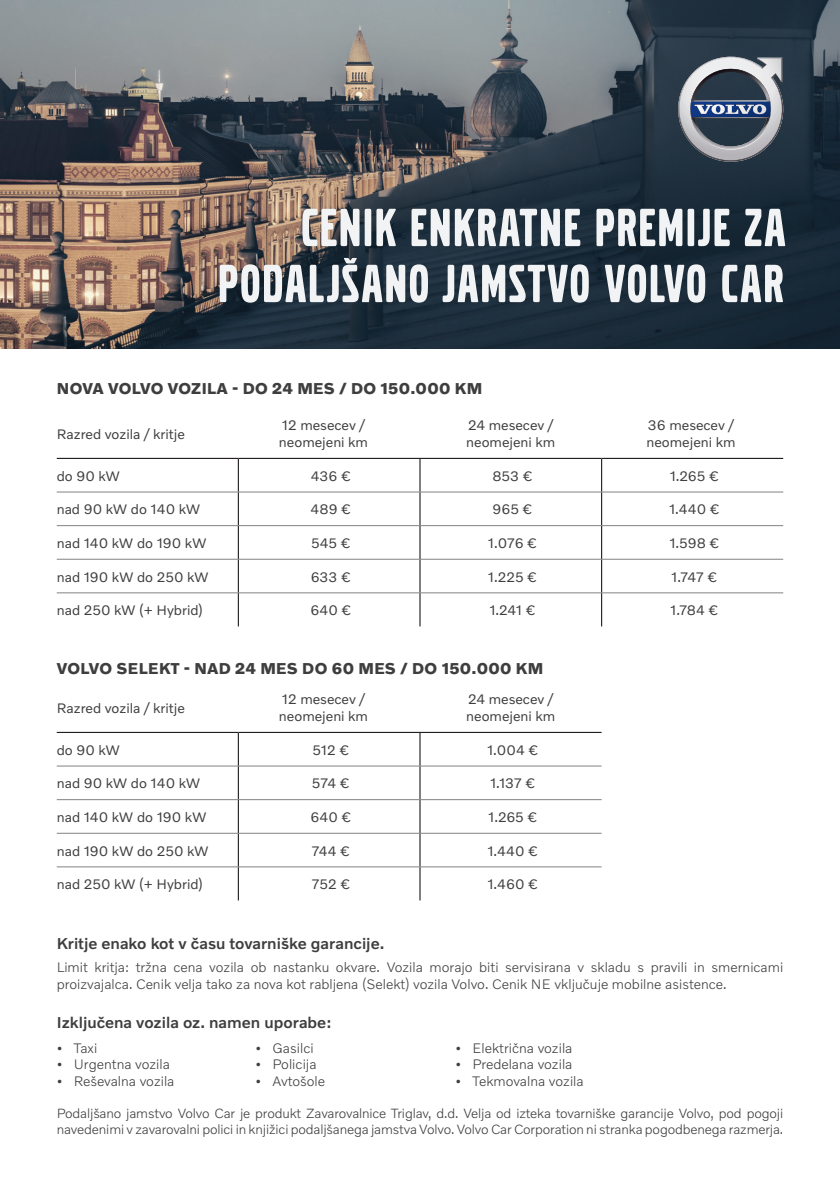
<style>
.page{position:relative;width:840px;height:1191px;background:#fff}
.page>*{position:absolute;margin:0;border:0;box-sizing:border-box;transform-origin:0 0}
.t1{font:56px/56px "Volvo Broad Pro";letter-spacing:.04em;color:#f2f3f4;text-align:right}
.t2{font:700 16px "Volvo Novum";letter-spacing:.02em;color:#3e3e3f}
.t3{font:500 16px "Volvo Novum";color:#3e3e3f}
.t4{font:14px/16.8px "Volvo Novum";color:#3e3e3f}
.t5{font:300 14px/16.8px "Volvo Novum";color:#3e3e3f}
.t6{font:300 13.6px/16.4px "Volvo Novum";letter-spacing:-.01em;color:#3e3e3f}
</style>
<div class="page">
<img style="left:0;top:0;width:839px;height:349px">
<svg style="left:677px;top:57px;width:105px;height:105px;background:#6b7582"></svg>
<svg style="left:420px;top:457px;width:181px;height:169px"></svg>
<hr style="left:238px;top:459px;width:1px;height:33px;background:#231f20">
<hr style="left:238px;top:492px;width:1px;height:33px;background:#231f20">
<hr style="left:238px;top:526px;width:1px;height:33px;background:#231f20">
<hr style="left:238px;top:559px;width:1px;height:33px;background:#231f20">
<hr style="left:238px;top:593px;width:1px;height:33px;background:#231f20">
<hr style="left:419px;top:459px;width:1px;height:33px;background:#231f20">
<hr style="left:419px;top:492px;width:1px;height:33px;background:#231f20">
<hr style="left:419px;top:526px;width:1px;height:33px;background:#231f20">
<hr style="left:419px;top:559px;width:1px;height:33px;background:#231f20">
<hr style="left:419px;top:593px;width:1px;height:33px;background:#231f20">
<hr style="left:600px;top:459px;width:2px;height:33px;background:#231f20">
<hr style="left:600px;top:492px;width:2px;height:33px;background:#231f20">
<hr style="left:600px;top:526px;width:2px;height:33px;background:#231f20">
<hr style="left:600px;top:559px;width:2px;height:33px;background:#231f20">
<hr style="left:600px;top:593px;width:2px;height:33px;background:#231f20">
<hr style="left:57px;top:492px;width:181px;height:1px;background:#808285">
<hr style="left:238px;top:492px;width:182px;height:1px;background:#808285">
<hr style="left:420px;top:492px;width:181px;height:1px;background:#808285">
<hr style="left:601px;top:492px;width:181px;height:1px;background:#808285">
<hr style="left:57px;top:525px;width:181px;height:1px;background:#808285">
<hr style="left:238px;top:525px;width:182px;height:1px;background:#808285">
<hr style="left:420px;top:525px;width:181px;height:1px;background:#808285">
<hr style="left:601px;top:525px;width:181px;height:1px;background:#808285">
<hr style="left:57px;top:559px;width:181px;height:1px;background:#808285">
<hr style="left:238px;top:559px;width:182px;height:1px;background:#808285">
<hr style="left:420px;top:559px;width:181px;height:1px;background:#808285">
<hr style="left:601px;top:559px;width:181px;height:1px;background:#808285">
<hr style="left:57px;top:592px;width:181px;height:1px;background:#808285">
<hr style="left:238px;top:592px;width:182px;height:1px;background:#808285">
<hr style="left:420px;top:592px;width:181px;height:1px;background:#808285">
<hr style="left:601px;top:592px;width:181px;height:1px;background:#808285">
<hr style="left:57px;top:458px;width:181px;height:1px;background:#231f20">
<hr style="left:238px;top:458px;width:182px;height:1px;background:#231f20">
<hr style="left:420px;top:458px;width:181px;height:1px;background:#231f20">
<hr style="left:601px;top:458px;width:181px;height:1px;background:#231f20">
<svg style="left:420px;top:731px;width:181px;height:169px"></svg>
<hr style="left:238px;top:733px;width:1px;height:33px;background:#231f20">
<hr style="left:238px;top:766px;width:1px;height:33px;background:#231f20">
<hr style="left:238px;top:800px;width:1px;height:33px;background:#231f20">
<hr style="left:238px;top:833px;width:1px;height:33px;background:#231f20">
<hr style="left:238px;top:867px;width:1px;height:33px;background:#231f20">
<hr style="left:419px;top:733px;width:1px;height:33px;background:#231f20">
<hr style="left:419px;top:766px;width:1px;height:33px;background:#231f20">
<hr style="left:419px;top:800px;width:1px;height:33px;background:#231f20">
<hr style="left:419px;top:833px;width:1px;height:33px;background:#231f20">
<hr style="left:419px;top:867px;width:1px;height:33px;background:#231f20">
<hr style="left:57px;top:765px;width:181px;height:1px;background:#808285">
<hr style="left:238px;top:765px;width:182px;height:1px;background:#808285">
<hr style="left:420px;top:765px;width:181px;height:1px;background:#808285">
<hr style="left:57px;top:799px;width:181px;height:1px;background:#808285">
<hr style="left:238px;top:799px;width:182px;height:1px;background:#808285">
<hr style="left:420px;top:799px;width:181px;height:1px;background:#808285">
<hr style="left:57px;top:833px;width:181px;height:1px;background:#808285">
<hr style="left:238px;top:833px;width:182px;height:1px;background:#808285">
<hr style="left:420px;top:833px;width:181px;height:1px;background:#808285">
<hr style="left:57px;top:866px;width:181px;height:1px;background:#808285">
<hr style="left:238px;top:866px;width:182px;height:1px;background:#808285">
<hr style="left:420px;top:866px;width:181px;height:1px;background:#808285">
<hr style="left:57px;top:732px;width:181px;height:1px;background:#231f20">
<hr style="left:238px;top:732px;width:182px;height:1px;background:#231f20">
<hr style="left:420px;top:732px;width:181px;height:1px;background:#231f20">
<h1 class="t1" style="left:218px;top:200px;width:568px">CENIK ENKRATNE PREMIJE ZA<br>PODALJŠANO JAMSTVO VOLVO CAR</h1>
<p class="t2" style="left:57px;top:378px;width:426px">NOVA VOLVO VOZILA - DO 24 MES / DO 150.000 KM</p>
<p class="t4" style="left:57px;top:425px;width:129px">Razred vozila / kritje</p>
<p class="t4" style="left:279px;top:416px;width:90px">12 mesecev / neomejeni km</p>
<p class="t4" style="left:466px;top:416px;width:90px">24 mesecev / neomejeni km</p>
<p class="t4" style="left:646px;top:416px;width:90px">36 mesecev / neomejeni km</p>
<p class="t4" style="left:57px;top:467px;width:65px">do 90 kW</p>
<p class="t4" style="left:310px;top:467px;width:42px">436 €</p>
<p class="t4" style="left:492px;top:467px;width:42px">853 €</p>
<p class="t4" style="left:669px;top:467px;width:51px">1.265 €</p>
<p class="t4" style="left:57px;top:500px;width:145px">nad 90 kW do 140 kW</p>
<p class="t4" style="left:310px;top:500px;width:42px">489 €</p>
<p class="t4" style="left:492px;top:500px;width:42px">965 €</p>
<p class="t4" style="left:668px;top:500px;width:52px">1.440 €</p>
<p class="t4" style="left:57px;top:534px;width:151px">nad 140 kW do 190 kW</p>
<p class="t4" style="left:311px;top:534px;width:41px">545 €</p>
<p class="t4" style="left:487px;top:534px;width:51px">1.076 €</p>
<p class="t4" style="left:669px;top:534px;width:52px">1.598 €</p>
<p class="t4" style="left:57px;top:568px;width:153px">nad 190 kW do 250 kW</p>
<p class="t4" style="left:310px;top:568px;width:42px">633 €</p>
<p class="t4" style="left:487px;top:568px;width:51px">1.225 €</p>
<p class="t4" style="left:671px;top:568px;width:48px">1.747 €</p>
<p class="t4" style="left:57px;top:601px;width:148px">nad 250 kW (+ Hybrid)</p>
<p class="t4" style="left:310px;top:601px;width:43px">640 €</p>
<p class="t4" style="left:489px;top:601px;width:48px">1.241 €</p>
<p class="t4" style="left:670px;top:601px;width:50px">1.784 €</p>
<p class="t2" style="left:57px;top:658px;width:487px">VOLVO SELEKT - NAD 24 MES DO 60 MES / DO 150.000 KM</p>
<p class="t4" style="left:57px;top:699px;width:129px">Razred vozila / kritje</p>
<p class="t4" style="left:279px;top:690px;width:90px">12 mesecev / neomejeni km</p>
<p class="t4" style="left:466px;top:690px;width:90px">24 mesecev / neomejeni km</p>
<p class="t4" style="left:57px;top:741px;width:65px">do 90 kW</p>
<p class="t4" style="left:312px;top:741px;width:38px">512 €</p>
<p class="t4" style="left:487px;top:741px;width:53px">1.004 €</p>
<p class="t4" style="left:57px;top:774px;width:145px">nad 90 kW do 140 kW</p>
<p class="t4" style="left:312px;top:774px;width:40px">574 €</p>
<p class="t4" style="left:490px;top:774px;width:47px">1.137 €</p>
<p class="t4" style="left:57px;top:808px;width:151px">nad 140 kW do 190 kW</p>
<p class="t4" style="left:310px;top:808px;width:43px">640 €</p>
<p class="t4" style="left:488px;top:808px;width:51px">1.265 €</p>
<p class="t4" style="left:57px;top:841px;width:153px">nad 190 kW do 250 kW</p>
<p class="t4" style="left:311px;top:841px;width:40px">744 €</p>
<p class="t4" style="left:487px;top:841px;width:52px">1.440 €</p>
<p class="t4" style="left:57px;top:875px;width:148px">nad 250 kW (+ Hybrid)</p>
<p class="t4" style="left:311px;top:875px;width:40px">752 €</p>
<p class="t4" style="left:487px;top:875px;width:52px">1.460 €</p>
<p class="t3" style="left:57px;top:933px;width:329px">Kritje enako kot v času tovarniške garancije.</p>
<p class="t5" style="left:57px;top:958px;width:727px">Limit kritja: tržna cena vozila ob nastanku okvare. Vozila morajo biti servisirana v skladu s pravili in smernicami proizvajalca. Cenik velja tako za nova kot rabljena (Selekt) vozila Volvo. Cenik NE vključuje mobilne asistence.</p>
<p class="t3" style="left:57px;top:1012px;width:276px">Izključena vozila oz. namen uporabe:</p>
<p class="t5" style="left:255px;top:1039px;width:60px">• Gasilci</p>
<p class="t5" style="left:255px;top:1055px;width:63px">• Policija</p>
<p class="t5" style="left:255px;top:1072px;width:71px">• Avtošole</p>
<p class="t6" style="left:57px;top:1104px;width:727px">Podaljšano jamstvo Volvo Car je produkt Zavarovalnice Triglav, d.d. Velja od izteka tovarniške garancije Volvo, pod pogoji navedenimi v zavarovalni polici in knjižici podaljšanega jamstva Volvo. Volvo Car Corporation ni stranka pogodbenega razmerja.</p>
<p class="t5" style="left:455px;top:1039px;width:118px">• Električna vozila</p>
<p class="t5" style="left:455px;top:1055px;width:118px">• Predelana vozila</p>
<p class="t5" style="left:455px;top:1072px;width:130px">• Tekmovalna vozila</p>
<p class="t5" style="left:57px;top:1039px;width:42px">• Taxi</p>
<p class="t5" style="left:57px;top:1055px;width:115px">• Urgentna vozila</p>
<p class="t5" style="left:57px;top:1072px;width:119px">• Reševalna vozila</p>
</div>
